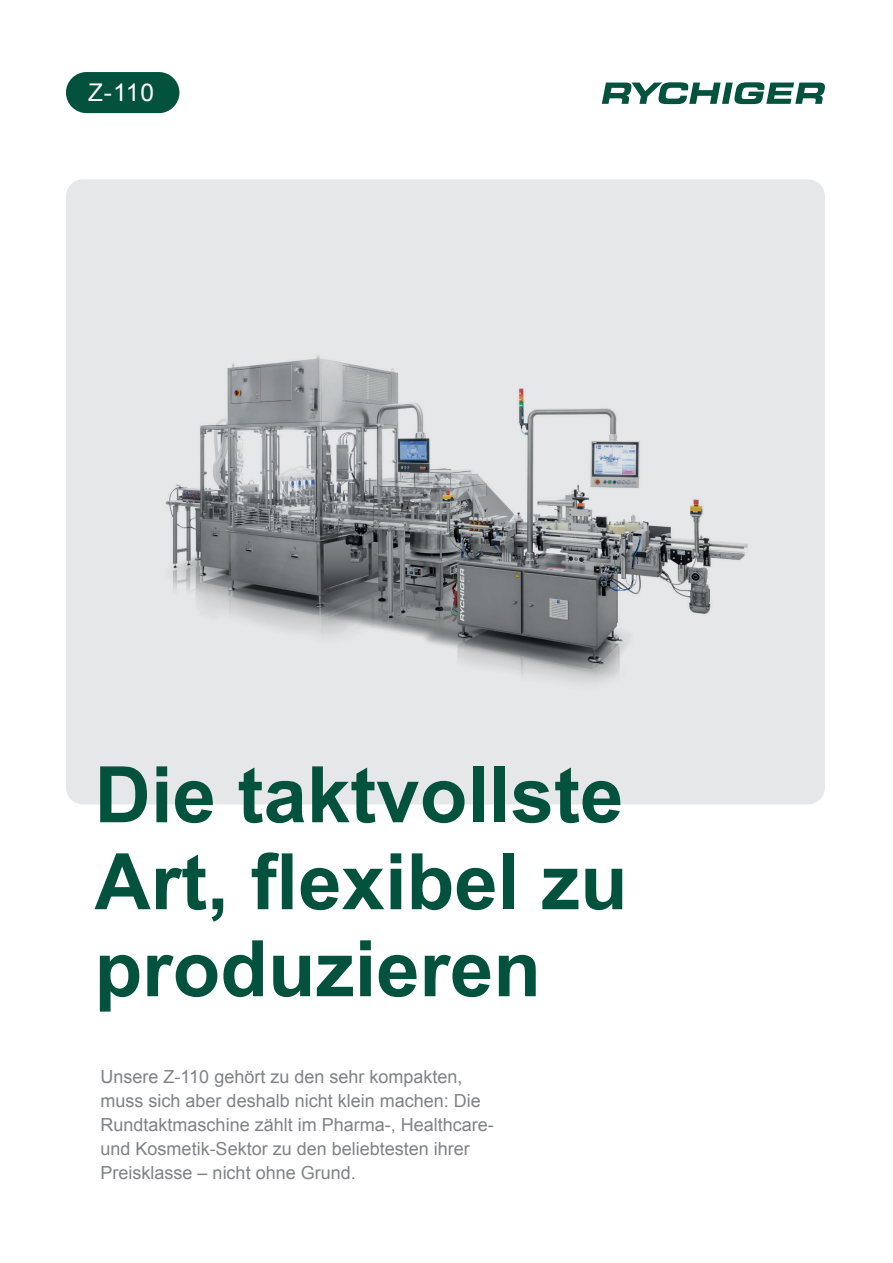
<style>
.page{position:relative;width:893px;height:1263px;background:#fff}
.page>*{position:absolute;margin:0;border:0;box-sizing:border-box;transform-origin:0 0}
.t1{font:700 78px/87px "Arial";color:#03523e;text-align:justify}
.t2{font:24.45px "Arial";color:#fff}
.t3{font:18px/24px "Arial";color:#808285}
</style>
<div class="page">
<div style="left:66px;top:179px;width:759px;height:625px;background:#e6e7e9;border-radius:17px"></div>
<svg style="left:602px;top:82px;width:223px;height:22px"></svg>
<div style="left:66px;top:72px;width:113px;height:41px;background:#03523e;border-radius:21px"></div>
<img style="left:165px;top:355px;width:583px;height:328px">
<h2 class="t2" style="left:88px;top:76px;width:67px">Z-110</h2>
<h1 class="t1" style="left:95px;top:754px;width:535px">Die taktvollste Art, flexibel zu produzieren</h1>
<p class="t3" style="left:101px;top:1065px;width:395px">Unsere Z-110 gehört zu den sehr kompakten, muss sich aber deshalb nicht klein machen: Die Rundtaktmaschine zählt im Pharma-, Healthcare&shy;und Kosmetik-Sektor zu den beliebtesten ihrer Preisklasse – nicht ohne Grund.</p>
</div>
